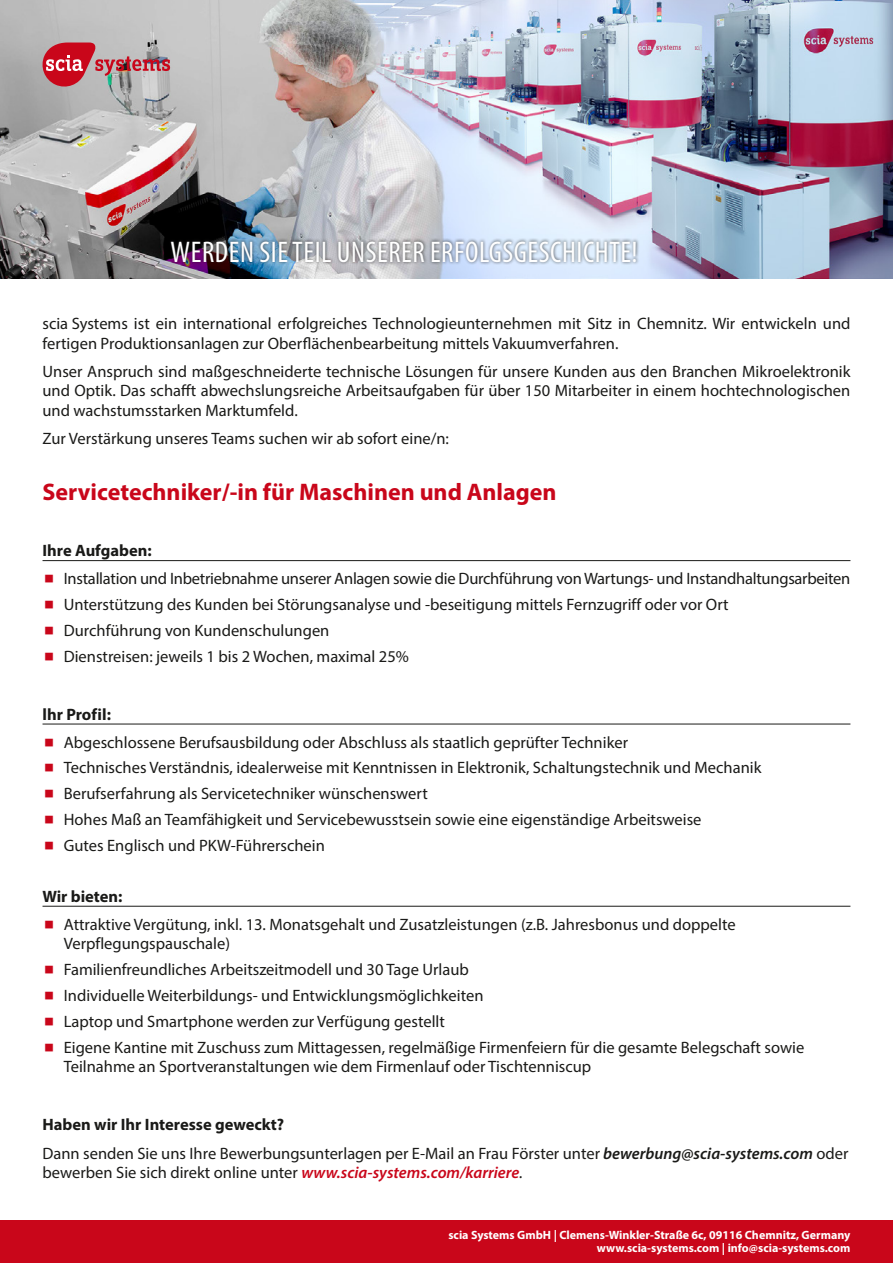
<style>
.page{position:relative;width:893px;height:1263px;background:#fff}
.page>*{position:absolute;margin:0;border:0;box-sizing:border-box;transform-origin:0 0}
.t1{font:condensed 30px "Myriad Pro";letter-spacing:.02em;color:#fff}
.t2{font:700 24px "Myriad Pro";color:#c9061a}
.t3{font:16.5px/26px "Myriad Pro";color:#1a1a18}
.t4{font:700 12px/13.5px "Myriad Pro";color:#fff;text-align:right}
.s1{font-weight:700}
.s2{color:#c9061a}
.s3{font-weight:600;font-style:italic}
.s4{font-weight:600;font-style:italic;color:#c9061a}
.s5{font-style:italic}
</style>
<div class="page">
<hr style="left:43px;top:560px;width:807px;height:1px;background:#1a1a18">
<hr style="left:43px;top:724px;width:807px;height:1px;background:#1a1a18">
<hr style="left:43px;top:906px;width:807px;height:1px;background:#1a1a18">
<img style="left:0;top:0;width:893px;height:279px">
<div style="left:0;top:1220px;width:893px;height:43px;background:#c9061a"></div>
<svg style="left:43px;top:43px;width:127px;height:44px;background:#bd7980"></svg>
<div style="left:168px;top:238px;width:472px;height:28px;background:#1a1a18;opacity:.75"></div>
<h1 class="t1" style="left:171px;top:234px;width:468px">WERDEN SIE TEIL UNSERER ERFOLGSGESCHICHTE!</h1>
<p class="t3" style="left:43px;top:314px;width:809px;line-height:19.5px">scia Systems ist ein international erfolgreiches Technologieunternehmen mit Sitz in Chemnitz. Wir entwickeln und fertigen Produktionsanlagen zur Oberflächenbearbeitung mittels Vakuumverfahren.</p>
<p class="t3" style="left:43px;top:361px;width:809px;line-height:19.5px;text-align:justify">Unser Anspruch sind maßgeschneiderte technische Lösungen für unsere Kunden aus den Branchen Mikroelektronik und Optik. Das schafft abwechslungsreiche Arbeitsaufgaben für über 150 Mitarbeiter in einem hochtechnologischen und wachstumsstarken Marktumfeld.</p>
<p class="t3" style="left:43px;top:425px;width:408px">Zur Verstärkung unseres Teams suchen wir ab sofort eine/n:</p>
<h2 class="t2" style="left:43px;top:476px;width:516px">Servicetechniker/-in für Maschinen und Anlagen</h2>
<p class="t3" style="left:43px;top:536px;width:809px;line-height:28px"><span class="s1">Ihre Aufgaben:<br></span><span class="s2">⯀</span> Installation und Inbetriebnahme unserer Anlagen sowie die Durchführung von Wartungs- und Instandhaltungsarbeiten</p>
<p class="t3" style="left:43px;top:591px;width:688px"><span class="s2">⯀</span> Unterstützung des Kunden bei Störungsanalyse und -beseitigung mittels Fernzugriff oder vor Ort <span class="s2">⯀</span> Durchführung von Kundenschulungen<br><span class="s2">⯀</span> Dienstreisen: jeweils 1 bis 2 Wochen, maximal 25%</p>
<p class="t3" style="left:43px;top:700px;width:587px;line-height:28px"><span class="s1">lhr Profil:<br></span><span class="s2">⯀</span> Abgeschlossene Berufsausbildung oder Abschluss als staatlich geprüfter Techniker</p>
<p class="t3" style="left:43px;top:755px;width:720px"><span class="s2">⯀</span> Technisches Verständnis, idealerweise mit Kenntnissen in Elektronik, Schaltungstechnik und Mechanik <span class="s2">⯀</span> Berufserfahrung als Servicetechniker wünschenswert<br><span class="s2">⯀</span> Hohes Maß an Teamfähigkeit und Servicebewusstsein sowie eine eigenständige Arbeitsweise<br><span class="s2">⯀</span> Gutes Englisch und PKW-Führerschein</p>
<p class="t3" style="left:43px;top:882px;width:695px;line-height:28px"><span class="s1">Wir bieten:<br></span><span class="s2">⯀</span> Attraktive Vergütung, inkl. 13. Monatsgehalt und Zusatzleistungen (z.B. Jahresbonus und doppelte</p>
<p class="t3" style="left:43px;top:930px;width:763px;text-indent:21px">Verpflegungspauschale)<br><span class="s2">⯀</span> Familienfreundliches Arbeitszeitmodell und 30 Tage Urlaub<br><span class="s2">⯀</span> Individuelle Weiterbildungs- und Entwicklungsmöglichkeiten<br><span class="s2">⯀</span> Laptop und Smartphone werden zur Verfügung gestellt<br><span class="s2">⯀</span> Eigene Kantine mit Zuschuss zum Mittagessen, regelmäßige Firmenfeiern für die gesamte Belegschaft sowie</p>
<p class="t3" style="left:64px;top:1053px;width:529px">Teilnahme an Sportveranstaltungen wie dem Firmenlauf oder Tischtenniscup</p>
<p class="t3" style="left:43px;top:1110px;width:807px;line-height:28.3px"><span class="s1">Haben wir Ihr Interesse geweckt?<br></span>Dann senden Sie uns Ihre Bewerbungsunterlagen per E-Mail an Frau Förster unter <span class="s3">bewerbung@scia-systems.com</span> oder</p>
<p class="t3" style="left:43px;top:1160px;width:482px">bewerben Sie sich direkt online unter <span class="s4">www.scia-systems.com/karriere</span><span class="s5">.</span></p>
<p class="t4" style="left:448px;top:1228px;width:404px">scia Systems GmbH | Clemens-Winkler-Straße 6c, 09116 Chemnitz, Germany www.scia-systems.com | info@scia-systems.com</p>
</div>
